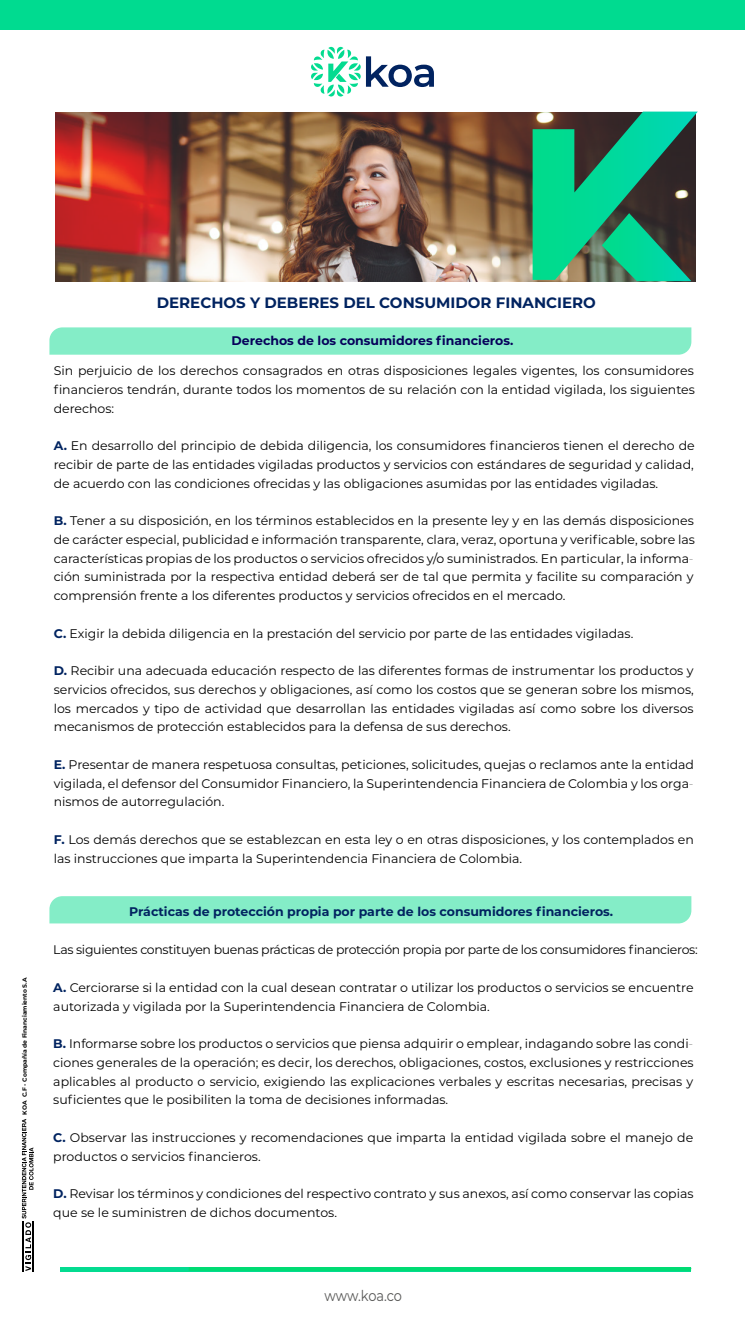
<style>
.page{position:relative;width:745px;height:1334px;background:#fff}
.page>*{position:absolute;margin:0;border:0;box-sizing:border-box;transform-origin:0 0}
.t1{font:700 15px "Montserrat";color:#012360}
.t2{font:15px "Montserrat";letter-spacing:-.005em;color:#575756;scale:.86 1}
.t3{font:12.5px/18.8px "Montserrat";color:#000;text-align:justify}
.t4{font:12.5px "Montserrat";letter-spacing:-.025em;color:#000}
.t5{font:700 12.5px "Montserrat";color:#012360}
.t6{font:700 12.5px "Montserrat";color:#06005a}
.t7{font:700 6px "Montserrat";color:#000}
.s1{font-weight:700;color:#012360}
</style>
<div class="page">
<div style="left:0;top:0;width:744px;height:30px;background:#00db90"></div>
<div style="left:60px;top:1267px;width:630px;height:5px;background:#03db90"></div>
<hr style="left:188px;top:1267px;width:502px;height:4px;background:#00db72">
<img style="left:55px;top:112px;width:477px;height:169px">
<svg style="left:49px;top:327px;width:642px;height:28px;background:#87edc8"></svg>
<div style="left:49px;top:896px;width:642px;height:27px;background:#84edc7"></div>
<svg style="left:532px;top:112px;width:165px;height:169px;background:#20906a"></svg>
<svg style="left:366px;top:56px;width:67px;height:31px"></svg>
<svg style="left:311px;top:47px;width:49px;height:50px"></svg>
<svg style="left:22px;top:1119px;width:11px;height:152px"></svg>
<hr style="left:22px;top:1221px;width:2px;height:51px;background:#000">
<hr style="left:32px;top:1221px;width:2px;height:51px;background:#000">
<p class="t7" style="left:20px;top:1115px;width:139px;rotate:-90deg">KOA C.F - Compañía de Financiamiento S.A</p>
<p class="t1" style="left:157px;top:292px;width:440px">DERECHOS Y DEBERES DEL CONSUMIDOR FINANCIERO</p>
<p class="t6" style="left:231px;top:331px;width:283px">Derechos de los consumidores financieros.</p>
<p class="t3" style="left:54px;top:361px;width:642px">Sin perjuicio de los derechos consagrados en otras disposiciones legales vigentes, los consumidores financieros tendrán, durante todos los momentos de su relación con la entidad vigilada, los siguientes derechos:</p>
<p class="t3" style="left:54px;top:436px;width:642px"><span class="s1">A.</span> En desarrollo del principio de debida diligencia, los consumidores financieros tienen el derecho de recibir de parte de las entidades vigiladas productos y servicios con estándares de seguridad y calidad, de acuerdo con las condiciones ofrecidas y las obligaciones asumidas por las entidades vigiladas.</p>
<p class="t3" style="left:54px;top:511px;width:642px"><span class="s1">B.</span> Tener a su disposición, en los términos establecidos en la presente ley y en las demás disposiciones de carácter especial, publicidad e información transparente, clara, veraz, oportuna y verificable, sobre las características propias de los productos o servicios ofrecidos y/o suministrados. En particular, la informa&shy;ción suministrada por la respectiva entidad deberá ser de tal que permita y facilite su comparación y comprensión frente a los diferentes productos y servicios ofrecidos en el mercado.</p>
<p class="t3" style="left:54px;top:623px;width:581px"><span class="s1">C.</span> Exigir la debida diligencia en la prestación del servicio por parte de las entidades vigiladas.</p>
<p class="t3" style="left:54px;top:661px;width:641px"><span class="s1">D.</span> Recibir una adecuada educación respecto de las diferentes formas de instrumentar los productos y servicios ofrecidos, sus derechos y obligaciones, así como los costos que se generan sobre los mismos, los mercados y tipo de actividad que desarrollan las entidades vigiladas así como sobre los diversos mecanismos de protección establecidos para la defensa de sus derechos.</p>
<p class="t3" style="left:54px;top:755px;width:641px"><span class="s1">E.</span> Presentar de manera respetuosa consultas, peticiones, solicitudes, quejas o reclamos ante la entidad vigilada, el defensor del Consumidor Financiero, la Superintendencia Financiera de Colombia y los orga&shy;nismos de autorregulación.</p>
<p class="t3" style="left:54px;top:830px;width:641px"><span class="s1">F.</span> Los demás derechos que se establezcan en esta ley o en otras disposiciones, y los contemplados en las instrucciones que imparta la Superintendencia Financiera de Colombia.</p>
<p class="t5" style="left:129px;top:902px;width:485px">Prácticas de protección propia por parte de los consumidores financieros.</p>
<p class="t4" style="left:53px;top:941px;width:645px">Las siguientes constituyen buenas prácticas de protección propia por parte de los consumidores financieros:</p>
<p class="t3" style="left:53px;top:978px;width:641px"><span class="s1">A.</span> Cerciorarse si la entidad con la cual desean contratar o utilizar los productos o servicios se encuentre autorizada y vigilada por la Superintendencia Financiera de Colombia.</p>
<p class="t3" style="left:53px;top:1034px;width:641px"><span class="s1">B.</span> Informarse sobre los productos o servicios que piensa adquirir o emplear, indagando sobre las condi&shy;ciones generales de la operación; es decir, los derechos, obligaciones, costos, exclusiones y restricciones aplicables al producto o servicio, exigiendo las explicaciones verbales y escritas necesarias, precisas y suficientes que le posibiliten la toma de decisiones informadas.</p>
<p class="t3" style="left:53px;top:1128px;width:641px"><span class="s1">C.</span> Observar las instrucciones y recomendaciones que imparta la entidad vigilada sobre el manejo de productos o servicios financieros.</p>
<p class="t3" style="left:53px;top:1184px;width:641px"><span class="s1">D.</span> Revisar los términos y condiciones del respectivo contrato y sus anexos, así como conservar las copias que se le suministren de dichos documentos.</p>
<p class="t2" style="left:324px;top:1286px;width:92px">www.koa.co</p>
</div>
